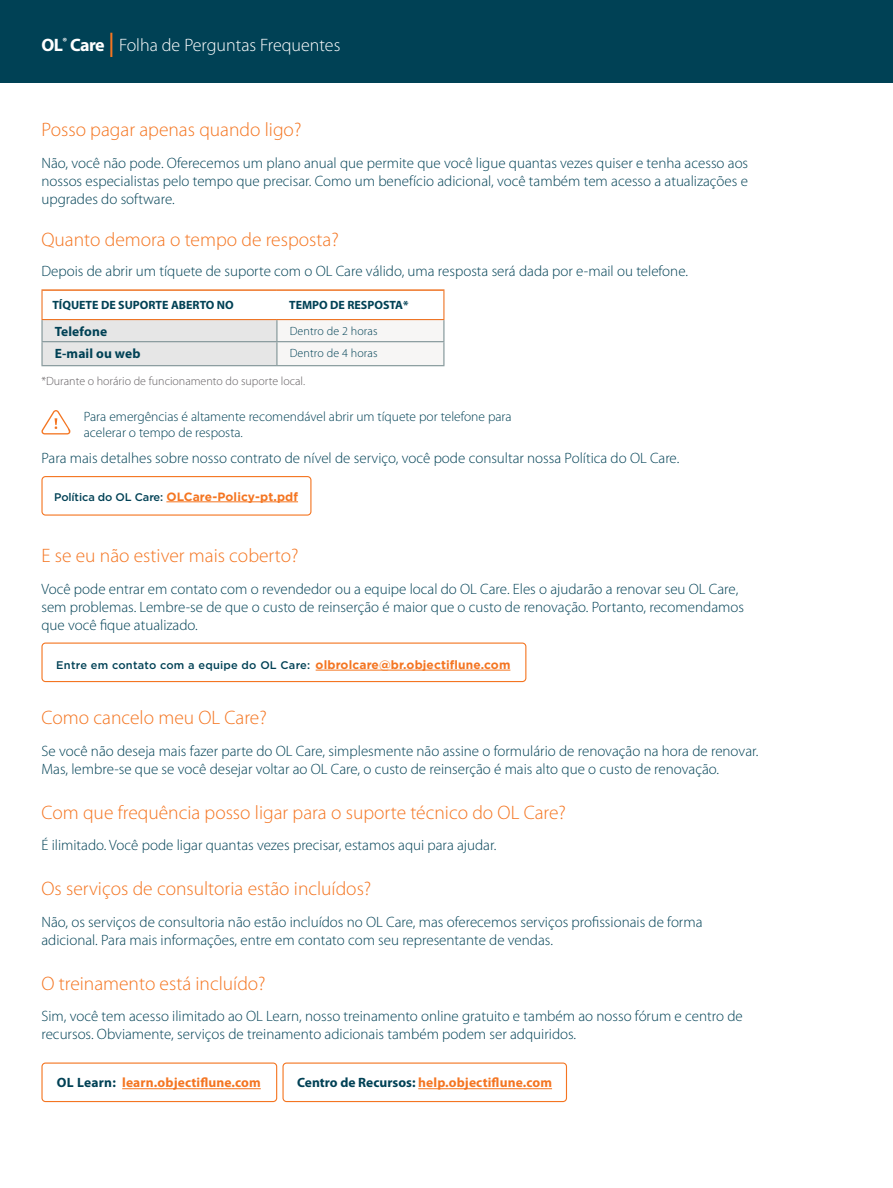
<style>
.page{position:relative;width:893px;height:1188px;background:#fff}
.page>*{position:absolute;margin:0;border:0;box-sizing:border-box;transform-origin:0 0}
.t1{font:300 19.5px "Myriad Pro";color:#f47521}
.t2{font:300 18px "Myriad Pro";color:#fff}
.t3{font:300 15px/18px "Myriad Pro";color:#004155}
.t4{font:300 13.5px/16.5px "Myriad Pro";color:#004155}
.t5{font:700 13.5px "Myriad Pro";letter-spacing:.01em;color:#f47521}
.t6{font:700 13.5px "Myriad Pro";letter-spacing:.01em;color:#004155}
.t7{font:300 12px "Myriad Pro";color:#635f62}
.t8{font:700 12px "Myriad Pro";color:#004155}
.t9{font:700 12px "Gotham";letter-spacing:.01em;color:#f47521}
.t10{font:300 12px "Myriad Pro";letter-spacing:.01em;color:#004155}
.t11{font:500 11.1px "Gotham";letter-spacing:.02em;color:#004155}
.s1{font-weight:700}
.s2{font-weight:400;font-size:36px;color:#f47521}
.s3{font-weight:500;font-size:11.1px;color:#004155}
.s4{font-weight:700;font-size:12px;color:#f47521}
.s5{color:#004155}
</style>
<div class="page">
<hr style="left:41px;top:289px;width:236px;height:2px;background:#ee7526">
<hr style="left:277px;top:289px;width:167px;height:2px;background:#ee7526">
<hr style="left:41px;top:291px;width:2px;height:28px;background:#ee7526">
<hr style="left:41px;top:319px;width:236px;height:1px;background:#ee7526">
<hr style="left:41px;top:320px;width:2px;height:21px;background:#7f9396">
<hr style="left:41px;top:341px;width:236px;height:1px;background:#7f9396">
<hr style="left:41px;top:342px;width:2px;height:23px;background:#7f9396">
<svg style="left:42px;top:291px;width:402px;height:74px"></svg>
<hr style="left:41px;top:365px;width:236px;height:1px;background:#7f9396">
<hr style="left:277px;top:365px;width:167px;height:1px;background:#7f9396">
<svg style="left:41px;top:410px;width:30px;height:24px"></svg>
<hr style="left:166px;top:502px;width:132px;height:1px;background:#f47521">
<div style="left:41px;top:476px;width:270px;height:40px;border:1px solid #f47521;border-radius:4px"></div>
<hr style="left:316px;top:670px;width:194px;height:1px;background:#f47521">
<div style="left:41px;top:643px;width:485px;height:39px;border:1px solid #f47521;border-radius:4px"></div>
<hr style="left:122px;top:1088px;width:139px;height:1px;background:#f47521">
<div style="left:41px;top:1063px;width:236px;height:39px;border:1px solid #f47521;border-radius:4px"></div>
<hr style="left:418px;top:1088px;width:134px;height:1px;background:#f47521">
<div style="left:282px;top:1063px;width:285px;height:39px;border:1px solid #f47521;border-radius:4px"></div>
<div style="left:0;top:0;width:893px;height:83px;background:#004155"></div>
<p class="t2" style="left:41px;top:35px;width:300px"><span class="s1">OL</span><sup>®</sup> <span class="s1">Care</span> <span class="s2">I</span> Folha de Perguntas Frequentes</p>
<h1 class="t1" style="left:41px;top:118px;width:261px">Posso pagar apenas quando ligo?</h1>
<p class="t3" style="left:41px;top:153px;width:708px;text-align:justify">Não, você não pode. Oferecemos um plano anual que permite que você ligue quantas vezes quiser e tenha acesso aos nossos especialistas pelo tempo que precisar. Como um benefício adicional, você também tem acesso a atualizações e upgrades do software.</p>
<h1 class="t1" style="left:41px;top:227px;width:299px">Quanto demora o tempo de resposta?</h1>
<p class="t3" style="left:41px;top:261px;width:648px">Depois de abrir um tíquete de suporte com o OL Care válido, uma resposta será dada por e-mail ou telefone.</p>
<p class="t8" style="left:52px;top:297px;width:183px">TÍQUETE DE SUPORTE ABERTO NO</p>
<p class="t8" style="left:289px;top:297px;width:121px">TEMPO DE RESPOSTA*</p>
<p class="t6" style="left:55px;top:322px;width:54px">Telefone</p>
<p class="t10" style="left:290px;top:323px;width:89px">Dentro de 2 horas</p>
<p class="t6" style="left:55px;top:344px;width:87px">E-mail ou web</p>
<p class="t10" style="left:290px;top:345px;width:89px">Dentro de 4 horas</p>
<p class="t7" style="left:41px;top:374px;width:265px">*Durante o horário de funcionamento do suporte local.</p>
<p class="t4" style="left:84px;top:408px;width:429px">Para emergências é altamente recomendável abrir um tíquete por telefone para acelerar o tempo de resposta.</p>
<p class="t3" style="left:41px;top:449px;width:639px">Para mais detalhes sobre nosso contrato de nível de serviço, você pode consultar nossa Política do OL Care.</p>
<p class="t9" style="left:54px;top:488px;width:245px"><span class="s3">Política do OL Care:</span> OLCare-Policy-pt.pdf</p>
<h1 class="t1" style="left:41px;top:544px;width:259px">E se eu não estiver mais coberto?</h1>
<p class="t3" style="left:41px;top:579px;width:704px">Você pode entrar em contato com o revendedor ou a equipe local do OL Care. Eles o ajudarão a renovar seu OL Care, sem problemas. Lembre-se de que o custo de reinserção é maior que o custo de renovação. Portanto, recomendamos que você fique atualizado.</p>
<p class="t11" style="left:56px;top:658px;width:456px">Entre em contato com a equipe do OL Care: <span class="s4">olbrolcare@br.objectiflune.com</span></p>
<h1 class="t1" style="left:41px;top:706px;width:227px">Como cancelo meu OL Care?</h1>
<p class="t3" style="left:41px;top:741px;width:718px">Se você não deseja mais fazer parte do OL Care, simplesmente não assine o formulário de renovação na hora de renovar.<br>Mas, lembre-se que se você desejar voltar ao OL Care, o custo de reinserção é mais alto que o custo de renovação.</p>
<h1 class="t1" style="left:41px;top:800px;width:526px">Com que frequência posso ligar para o suporte técnico do OL Care?</h1>
<p class="t3" style="left:41px;top:836px;width:456px">É ilimitado. Você pode ligar quantas vezes precisar, estamos aqui para ajudar.</p>
<h1 class="t1" style="left:41px;top:877px;width:331px">Os serviços de consultoria estão incluídos?</h1>
<p class="t3" style="left:41px;top:912px;width:663px">Não, os serviços de consultoria não estão incluídos no OL Care, mas oferecemos serviços profissionais de forma adicional. Para mais informações, entre em contato com seu representante de vendas.</p>
<h1 class="t1" style="left:41px;top:971px;width:226px">O treinamento está incluído?</h1>
<p class="t3" style="left:41px;top:1007px;width:703px">Sim, você tem acesso ilimitado ao OL Learn, nosso treinamento online gratuito e também ao nosso fórum e centro de recursos. Obviamente, serviços de treinamento adicionais também podem ser adquiridos.</p>
<p class="t5" style="left:57px;top:1074px;width:205px"><span class="s5">OL Learn:</span> learn.objectiflune.com</p>
<p class="t5" style="left:297px;top:1074px;width:256px"><span class="s5">Centro de Recursos:</span> help.objectiflune.com</p>
</div>
